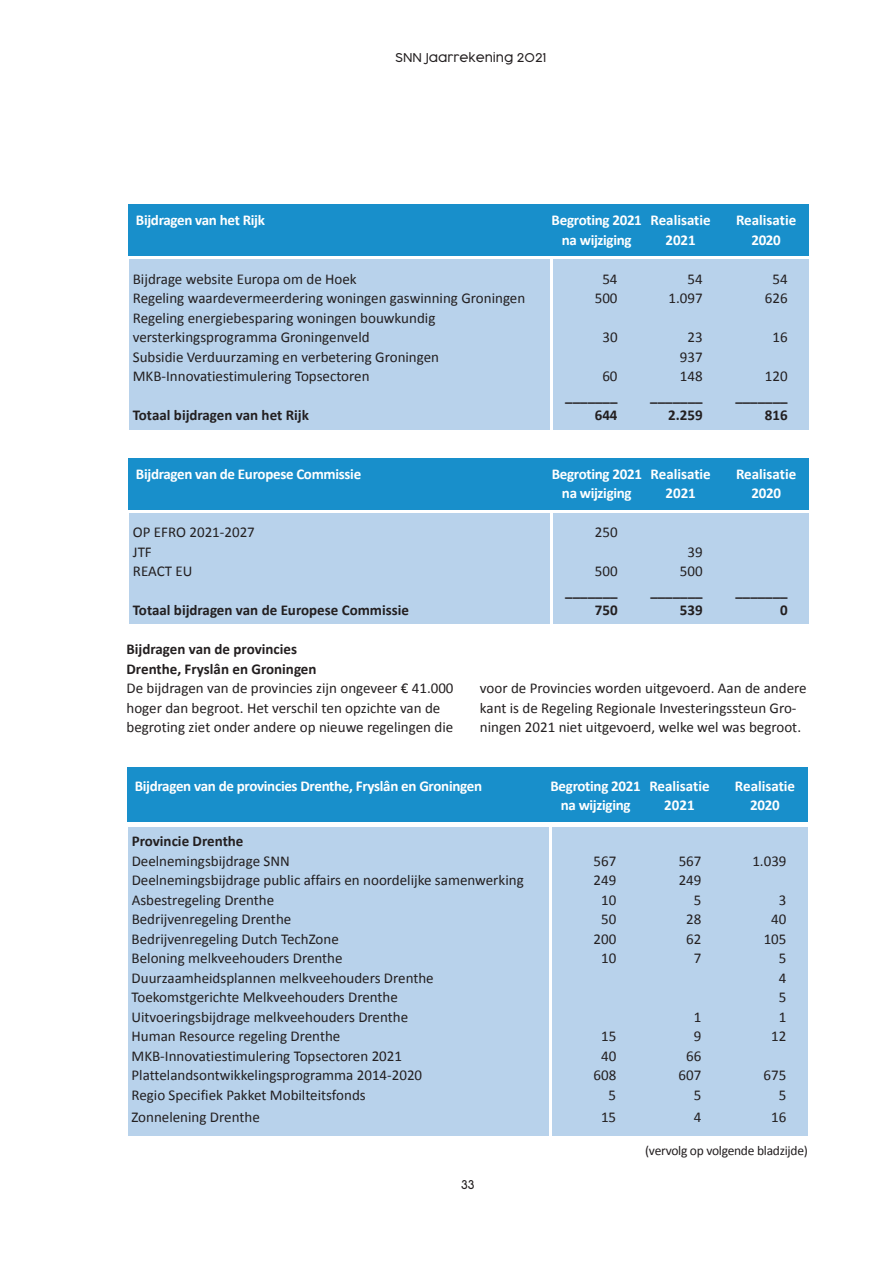
<style>
.page{position:relative;width:893px;height:1263px;background:#fff}
.page>*{position:absolute;margin:0;border:0;box-sizing:border-box;transform-origin:0 0}
.t1{font:15px/19.5px "Calibri";color:#231f20}
.t2{font:700 15px "Calibri";letter-spacing:-.02em;color:#fff}
.t3{font:700 15px/19.5px "Calibri";color:#231f20}
.t4{font:700 15px "Calibri";color:#fff}
.t5{font:13.5px "Calibri";letter-spacing:-.02em;color:#231f20}
.t6{font:300 12px "Cocogoose Pro";color:#231f20}
</style>
<div class="page">
<div style="left:129px;top:458px;width:680px;height:51px;background:#188fcb"></div>
<div style="left:129px;top:204px;width:680px;height:51px;background:#188fcb"></div>
<div style="left:128px;top:768px;width:680px;height:54px;background:#188fcb"></div>
<div style="left:129px;top:513px;width:421px;height:111px;background:#b8d2eb"></div>
<div style="left:129px;top:259px;width:421px;height:170px;background:#b8d2eb"></div>
<div style="left:128px;top:827px;width:421px;height:308px;background:#b8d2eb"></div>
<div style="left:554px;top:513px;width:255px;height:111px;background:#b8d2eb"></div>
<div style="left:554px;top:259px;width:255px;height:170px;background:#b8d2eb"></div>
<div style="left:553px;top:827px;width:255px;height:308px;background:#b8d2eb"></div>
<p class="t6" style="left:395px;top:50px;width:153px">SNN Jaarrekening 2021</p>
<p class="t2" style="left:136px;top:211px;width:131px">Bijdragen van het Rijk</p>
<p class="t2" style="left:552px;top:211px;width:161px">Begroting 2021 Realisatie</p>
<p class="t4" style="left:736px;top:211px;width:62px">Realisatie</p>
<p class="t2" style="left:562px;top:230px;width:71px">na wijziging</p>
<p class="t2" style="left:665px;top:230px;width:32px">2021</p>
<p class="t2" style="left:751px;top:230px;width:31px">2020</p>
<p class="t1" style="left:133px;top:268px;width:225px">Bijdrage website Europa om de Hoek</p>
<p class="t1" style="left:602px;top:268px;width:17px">54</p>
<p class="t1" style="left:687px;top:268px;width:17px">54</p>
<p class="t1" style="left:772px;top:268px;width:17px">54</p>
<p class="t1" style="left:133px;top:288px;width:394px">Regeling waardevermeerdering woningen gaswinning Groningen</p>
<p class="t1" style="left:595px;top:288px;width:24px">500</p>
<p class="t1" style="left:668px;top:288px;width:36px">1.097</p>
<p class="t1" style="left:765px;top:288px;width:24px">626</p>
<p class="t1" style="left:133px;top:307px;width:304px">Regeling energiebesparing woningen bouwkundig versterkingsprogramma Groningenveld</p>
<p class="t1" style="left:602px;top:327px;width:17px">30</p>
<p class="t1" style="left:687px;top:327px;width:17px">23</p>
<p class="t1" style="left:772px;top:327px;width:17px">16</p>
<p class="t1" style="left:133px;top:346px;width:308px">Subsidie Verduurzaming en verbetering Groningen</p>
<p class="t1" style="left:680px;top:346px;width:24px">937</p>
<p class="t1" style="left:133px;top:366px;width:238px">MKB-Innovatiestimulering Topsectoren</p>
<p class="t1" style="left:602px;top:366px;width:17px">60</p>
<p class="t1" style="left:680px;top:366px;width:24px">148</p>
<p class="t1" style="left:765px;top:366px;width:24px">120</p>
<p class="t3" style="left:565px;top:385px;width:54px">_______</p>
<p class="t3" style="left:650px;top:385px;width:54px">_______</p>
<p class="t3" style="left:735px;top:385px;width:54px">_______</p>
<p class="t3" style="left:133px;top:405px;width:178px">Totaal bijdragen van het Rijk</p>
<p class="t3" style="left:595px;top:405px;width:24px">644</p>
<p class="t3" style="left:668px;top:405px;width:36px">2.259</p>
<p class="t3" style="left:765px;top:405px;width:24px">816</p>
<p class="t2" style="left:136px;top:464px;width:227px">Bijdragen van de Europese Commissie</p>
<p class="t2" style="left:552px;top:464px;width:161px">Begroting 2021 Realisatie</p>
<p class="t4" style="left:736px;top:464px;width:62px">Realisatie</p>
<p class="t2" style="left:562px;top:484px;width:71px">na wijziging</p>
<p class="t2" style="left:665px;top:484px;width:32px">2021</p>
<p class="t2" style="left:751px;top:484px;width:31px">2020</p>
<p class="t1" style="left:133px;top:522px;width:124px">OP EFRO 2021-2027</p>
<p class="t1" style="left:595px;top:522px;width:24px">250</p>
<p class="t1" style="left:133px;top:541px;width:20px">JTF</p>
<p class="t1" style="left:687px;top:541px;width:17px">39</p>
<p class="t1" style="left:133px;top:561px;width:61px">REACT EU</p>
<p class="t1" style="left:595px;top:561px;width:24px">500</p>
<p class="t1" style="left:680px;top:561px;width:24px">500</p>
<p class="t3" style="left:565px;top:580px;width:54px">_______</p>
<p class="t3" style="left:650px;top:580px;width:54px">_______</p>
<p class="t3" style="left:735px;top:580px;width:54px">_______</p>
<p class="t3" style="left:133px;top:600px;width:278px">Totaal bijdragen van de Europese Commissie</p>
<p class="t3" style="left:595px;top:600px;width:24px">750</p>
<p class="t3" style="left:680px;top:600px;width:24px">539</p>
<p class="t3" style="left:780px;top:600px;width:9px">0</p>
<p class="t3" style="left:126px;top:639px;width:192px">Bijdragen van de provincies<br>Drenthe, Fryslân en Groningen</p>
<p class="t1" style="left:126px;top:678px;width:329px">De bijdragen van de provincies zijn ongeveer € 41.000 hoger dan begroot. Het verschil ten opzichte van de begroting ziet onder andere op nieuwe regelingen die</p>
<p class="t1" style="left:480px;top:678px;width:328px">voor de Provincies worden uitgevoerd. Aan de andere kant is de Regeling Regionale Investeringssteun Gro&shy;ningen 2021 niet uitgevoerd, welke wel was begroot.</p>
<p class="t2" style="left:135px;top:776px;width:349px">Bijdragen van de provincies Drenthe, Fryslân en Groningen</p>
<p class="t2" style="left:550px;top:776px;width:161px">Begroting 2021 Realisatie</p>
<p class="t4" style="left:735px;top:776px;width:62px">Realisatie</p>
<p class="t2" style="left:561px;top:796px;width:71px">na wijziging</p>
<p class="t2" style="left:664px;top:796px;width:32px">2021</p>
<p class="t2" style="left:750px;top:796px;width:31px">2020</p>
<p class="t3" style="left:132px;top:831px;width:113px">Provincie Drenthe</p>
<p class="t1" style="left:132px;top:850px;width:160px">Deelnemingsbijdrage SNN</p>
<p class="t1" style="left:594px;top:850px;width:24px">567</p>
<p class="t1" style="left:679px;top:850px;width:24px">567</p>
<p class="t1" style="left:752px;top:850px;width:36px">1.039</p>
<p class="t1" style="left:132px;top:870px;width:394px">Deelnemingsbijdrage public affairs en noordelijke samenwerking</p>
<p class="t1" style="left:594px;top:870px;width:24px">249</p>
<p class="t1" style="left:679px;top:870px;width:24px">249</p>
<p class="t1" style="left:132px;top:889px;width:144px">Asbestregeling Drenthe</p>
<p class="t1" style="left:601px;top:889px;width:17px">10</p>
<p class="t1" style="left:694px;top:889px;width:9px">5</p>
<p class="t1" style="left:779px;top:889px;width:9px">3</p>
<p class="t1" style="left:132px;top:909px;width:161px">Bedrijvenregeling Drenthe</p>
<p class="t1" style="left:601px;top:909px;width:17px">50</p>
<p class="t1" style="left:686px;top:909px;width:17px">28</p>
<p class="t1" style="left:771px;top:909px;width:17px">40</p>
<p class="t1" style="left:132px;top:928px;width:209px">Bedrijvenregeling Dutch TechZone</p>
<p class="t1" style="left:594px;top:928px;width:24px">200</p>
<p class="t1" style="left:686px;top:928px;width:17px">62</p>
<p class="t1" style="left:764px;top:928px;width:24px">105</p>
<p class="t1" style="left:132px;top:948px;width:212px">Beloning melkveehouders Drenthe</p>
<p class="t1" style="left:601px;top:948px;width:17px">10</p>
<p class="t1" style="left:694px;top:948px;width:9px">7</p>
<p class="t1" style="left:779px;top:948px;width:9px">5</p>
<p class="t1" style="left:132px;top:967px;width:304px">Duurzaamheidsplannen melkveehouders Drenthe</p>
<p class="t1" style="left:779px;top:967px;width:9px">4</p>
<p class="t1" style="left:132px;top:987px;width:268px">Toekomstgerichte Melkveehouders Drenthe</p>
<p class="t1" style="left:779px;top:987px;width:9px">5</p>
<p class="t1" style="left:132px;top:1006px;width:278px">Uitvoeringsbijdrage melkveehouders Drenthe</p>
<p class="t1" style="left:694px;top:1006px;width:9px">1</p>
<p class="t1" style="left:779px;top:1006px;width:9px">1</p>
<p class="t1" style="left:132px;top:1026px;width:210px">Human Resource regeling Drenthe</p>
<p class="t1" style="left:601px;top:1026px;width:17px">15</p>
<p class="t1" style="left:694px;top:1026px;width:9px">9</p>
<p class="t1" style="left:771px;top:1026px;width:17px">12</p>
<p class="t1" style="left:132px;top:1045px;width:272px">MKB-Innovatiestimulering Topsectoren 2021</p>
<p class="t1" style="left:601px;top:1045px;width:17px">40</p>
<p class="t1" style="left:686px;top:1045px;width:17px">66</p>
<p class="t1" style="left:132px;top:1065px;width:292px">Plattelandsontwikkelingsprogramma 2014-2020</p>
<p class="t1" style="left:593px;top:1065px;width:24px">608</p>
<p class="t1" style="left:678px;top:1065px;width:24px">607</p>
<p class="t1" style="left:763px;top:1065px;width:24px">675</p>
<p class="t1" style="left:131px;top:1084px;width:236px">Regio Specifiek Pakket Mobilteitsfonds</p>
<p class="t1" style="left:609px;top:1084px;width:9px">5</p>
<p class="t1" style="left:694px;top:1084px;width:9px">5</p>
<p class="t1" style="left:779px;top:1084px;width:9px">5</p>
<p class="t1" style="left:131px;top:1107px;width:130px">Zonnelening Drenthe</p>
<p class="t1" style="left:601px;top:1107px;width:17px">15</p>
<p class="t1" style="left:694px;top:1107px;width:9px">4</p>
<p class="t1" style="left:771px;top:1107px;width:17px">16</p>
<p class="t5" style="left:645px;top:1142px;width:164px">(vervolg op volgende bladzijde)</p>
<p class="t6" style="left:461px;top:1176px;width:15px">33</p>
</div>
